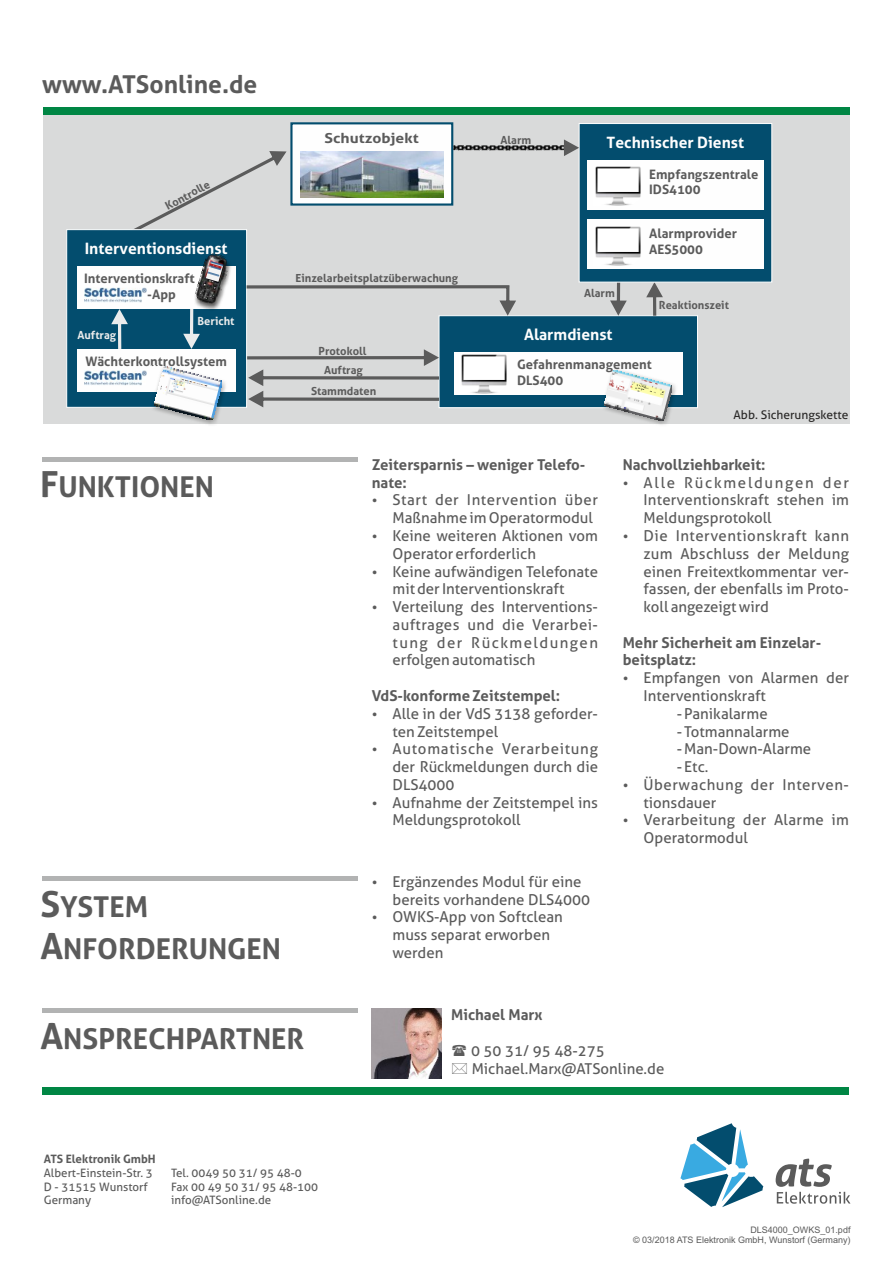
<style>
.page{position:relative;width:893px;height:1263px;background:#fff}
.page>*{position:absolute;margin:0;border:0;box-sizing:border-box;transform-origin:0 0}
.t1{font:700 28.8px/42.6px "Aller";color:#5b5b5b}
.t2{font:700 24.6px "Aller";color:#5b5b5b}
.t3{font:700 15.6px "Aller";color:#fefefe}
.t4{font:15px/17.7px "Aller";color:#5b5b5b}
.t5{font:700 15px/17.7px "Aller";color:#5b5b5b}
.t6{font:15px/17.7px "Aller";letter-spacing:.02em;color:#5b5b5b}
.t7{font:700 13.8px "Aller";color:#5b5b5b;scale:1.13 1}
.t8{font:700 13.05px/15.5px "Aller";color:#5b5b5b}
.t9{font:12px "Aller";color:#2b2a29}
.t10{font:11.55px/13.8px "Aller";color:#5b5b5b}
.t11{font:700 11.55px "Aller";color:#5b5b5b}
.t12{font:700 11.1px/18.5px "Aller";color:#5b5b5b;text-align:center}
.t13{font:700 11.1px "Aller";color:#ebecec}
.t14{font:9px/10.1px "Arial";color:#5b5b5b;text-align:right}
.s1{font-size:36px}
</style>
<div class="page">
<div style="left:43px;top:114px;width:807px;height:309px;background:#d9dada"></div>
<div style="left:42px;top:457px;width:316px;height:5px;background:#b2b3b3"></div>
<hr style="left:42px;top:876px;width:316px;height:4px;background:#b2b3b3">
<div style="left:42px;top:1008px;width:316px;height:5px;background:#b2b3b3"></div>
<div style="left:42px;top:1087px;width:807px;height:8px;background:#008644"></div>
<svg style="left:680px;top:1123px;width:83px;height:84px"></svg>
<svg style="left:776px;top:1158px;width:74px;height:46px"></svg>
<img style="left:371px;top:1008px;width:70px;height:70px">
<img style="left:604px;top:408px;width:68px;height:13px">
<img style="left:154px;top:408px;width:67px;height:12px">
<svg style="left:66px;top:122px;width:706px;height:286px"></svg>
<div style="left:43px;top:107px;width:807px;height:8px;background:#008644"></div>
<img style="left:453px;top:145px;width:111px;height:6px">
<h2 class="t2" style="left:42px;top:75px;width:217px">www.ATSonline.de</h2>
<p class="t12" style="left:162px;top:199px;width:50px;rotate:-28deg">Kontrolle</p>
<p class="t3" style="left:85px;top:242px;width:144px">Interventionsdienst</p>
<p class="t8" style="left:147px;top:272px;width:49px;text-indent:-63px">Interventionskraft -App</p>
<p class="t13" style="left:77px;top:331px;width:40px">Auftrag</p>
<p class="t13" style="left:198px;top:317px;width:38px">Bericht</p>
<p class="t8" style="left:85px;top:355px;width:143px">Wächterkontrollsystem</p>
<h1 class="t1" style="left:40px;top:469px;width:175px"><span class="s1">F</span>UNKTIONEN</h1>
<h1 class="t1" style="left:40px;top:888px;width:242px"><span class="s1">S</span>YSTEM<br><span class="s1">A</span>NFORDERUNGEN</h1>
<p class="t7" style="left:325px;top:132px;width:85px">Schutzobjekt</p>
<p class="t12" style="left:501px;top:132px;width:32px">Alarm</p>
<p class="t12" style="left:296px;top:270px;width:164px">Einzelarbeitsplatzüberwachung</p>
<p class="t3" style="left:607px;top:136px;width:139px">Technischer Dienst</p>
<p class="t8" style="left:649px;top:168px;width:111px">Empfangszentrale<br>IDS4100</p>
<p class="t8" style="left:649px;top:227px;width:89px">Alarmprovider<br>AES5000</p>
<p class="t12" style="left:584px;top:285px;width:32px">Alarm</p>
<p class="t12" style="left:659px;top:297px;width:72px">Reaktionszeit</p>
<p class="t12" style="left:319px;top:343px;width:49px">Protokoll<br>Auftrag</p>
<p class="t12" style="left:311px;top:383px;width:67px">Stammdaten</p>
<p class="t3" style="left:524px;top:328px;width:90px">Alarmdienst</p>
<p class="t8" style="left:517px;top:358px;width:136px">Gefahrenmanagement<br>DLS400</p>
<p class="t9" style="left:733px;top:410px;width:116px">Abb. Sicherungskette</p>
<p class="t5" style="left:372px;top:457px;width:215px">Zeitersparnis – weniger Telefo&shy;nate:</p>
<p class="t4" style="left:393px;top:493px;width:207px">Start der Intervention über<br>Maßnahme im Operatormodul<br>Keine weiteren Aktionen vom<br>Operator erforderlich<br>Keine aufwändigen Telefonate mit der Interventionskraft<br>Verteilung des Interventions&shy;auftrages und die Verarbei&shy;tung der Rückmeldungen erfolgen automatisch</p>
<p class="t5" style="left:372px;top:688px;width:190px">VdS-konforme Zeitstempel:</p>
<p class="t4" style="left:392px;top:706px;width:207px">Alle in der VdS 3138 geforder&shy;ten Zeitstempel<br>Automatische Verarbeitung der Rückmeldungen durch die<br>DLS4000<br>Aufnahme der Zeitstempel ins<br>Meldungsprotokoll</p>
<p class="t4" style="left:393px;top:874px;width:199px">Ergänzendes Modul für eine bereits vorhandene DLS4000<br>OWKS-App von Softclean muss separat erworben werden</p>
<p class="t5" style="left:623px;top:457px;width:144px">Nachvollziehbarkeit:</p>
<p class="t4" style="left:644px;top:475px;width:207px">Alle Rückmeldungen der<br>Interventionskraft stehen im<br>Meldungsprotokoll<br>Die Interventionskraft kann zum Abschluss der Meldung einen Freitextkommentar ver&shy;fassen, der ebenfalls im Proto&shy;koll angezeigt wird</p>
<p class="t5" style="left:623px;top:635px;width:200px">Mehr Sicherheit am Einzelar&shy;beitsplatz:</p>
<p class="t4" style="left:643px;top:671px;width:207px">Empfangen von Alarmen der<br>Interventionskraft</p>
<p class="t4" style="left:677px;top:706px;width:92px">- Panikalarme</p>
<p class="t4" style="left:677px;top:724px;width:114px">- Totmannalarme</p>
<p class="t4" style="left:677px;top:742px;width:136px">- Man-Down-Alarme</p>
<p class="t6" style="left:643px;top:759px;width:207px;text-indent:33px">- Etc.<br>Überwachung der Interven&shy;tionsdauer<br>Verarbeitung der Alarme im<br>Operatormodul</p>
<h1 class="t1" style="left:40px;top:1020px;width:265px"><span class="s1">A</span>NSPRECHPARTNER</h1>
<p class="t11" style="left:44px;top:1155px;width:113px">ATS Elektronik GmbH</p>
<p class="t10" style="left:44px;top:1167px;width:111px">Albert-Einstein-Str. 3<br>D - 31515 Wunstorf<br>Germany</p>
<p class="t10" style="left:171px;top:1167px;width:149px">Tel. 0049 50 31/ 95 48-0<br>Fax 00 49 50 31/ 95 48-100 info@ATSonline.de</p>
<p class="t5" style="left:451px;top:1008px;width:93px">Michael Marx</p>
<p class="t4" style="left:471px;top:1043px;width:195px">0 50 31/ 95 48-275<br>Michael.Marx@ATSonline.de</p>
<p class="t14" style="left:633px;top:1225px;width:219px">DLS4000_OWKS_01.pdf<br>© 03/2018 ATS Elektronik GmbH, Wunstorf (Germany)</p>
</div>
